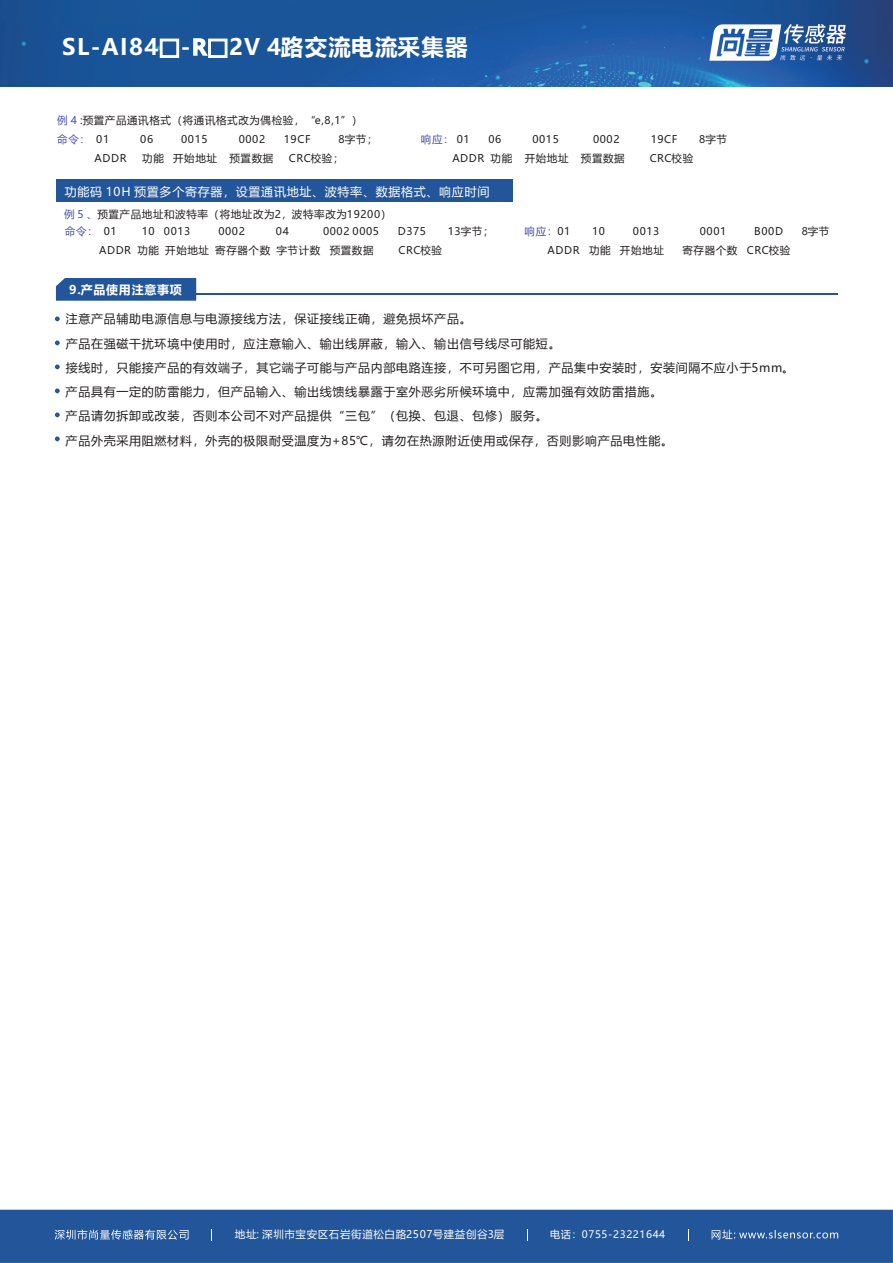
<style>
.page{position:relative;width:893px;height:1263px;background:#fff}
.page>*{position:absolute;margin:0;border:0;box-sizing:border-box;transform-origin:0 0}
.t1{font:700 22.5px "Microsoft Ya Hei";letter-spacing:.06em;color:#fff}
.t2{font:12px/24.3px "Microsoft Ya Hei";letter-spacing:.06em;color:#231f20}
.t3{font:12px "Microsoft Ya Hei";letter-spacing:.06em;color:#fff}
.t4{font:700 12px "Microsoft Ya Hei";letter-spacing:.06em;color:#fff}
.t5{font:10.5px/19.2px "Microsoft Ya Hei";letter-spacing:.06em;color:#231f20}
.t6{font:10.5px "Microsoft Ya Hei";letter-spacing:.06em;color:#fff}
.t7{font:10.5px "Microsoft Ya Hei";letter-spacing:.06em;color:#484fa0}
.t8{font:10.2px "Microsoft Ya Hei";letter-spacing:.06em;color:#fff}
.s1{font-family:"Malgun Gothic"}
.s2{color:#484fa0}
.s3{color:#231f20}
</style>
<div class="page">
<div style="left:56px;top:278px;width:140px;height:23px;background:#259"></div>
<hr style="left:132px;top:293px;width:706px;height:2px;background:#259">
<svg style="left:55px;top:316px;width:5px;height:5px"></svg>
<svg style="left:55px;top:340px;width:5px;height:5px"></svg>
<svg style="left:55px;top:364px;width:5px;height:5px"></svg>
<svg style="left:55px;top:388px;width:5px;height:5px"></svg>
<svg style="left:55px;top:412px;width:5px;height:5px"></svg>
<svg style="left:55px;top:436px;width:5px;height:5px"></svg>
<img style="left:0;top:0;width:893px;height:87px">
<div style="left:56px;top:180px;width:457px;height:22px;background:#259"></div>
<div style="left:0;top:1210px;width:893px;height:53px;background:#259"></div>
<svg style="left:55px;top:1229px;width:134px;height:11px"></svg>
<svg style="left:712px;top:1229px;width:126px;height:10px"></svg>
<img style="left:709px;top:25px;width:136px;height:36px">
<h1 class="t1" style="left:62px;top:37px;width:407px">SL-AI84<span class="s1">□</span>-<span class="s1">R□</span>2V 4路交流电流采集器</h1>
<p class="t5" style="left:57px;top:111px;width:307px"><span class="s2">例 4</span> :预置产品通讯格式（将通讯格式改为偶检验，“e,8,1”）<span class="s2">命令：</span> 01</p>
<p class="t5" style="left:140px;top:130px;width:14px">06</p>
<p class="t5" style="left:181px;top:130px;width:28px">0015</p>
<p class="t5" style="left:239px;top:130px;width:28px">0002</p>
<p class="t5" style="left:284px;top:130px;width:28px">19CF</p>
<p class="t5" style="left:339px;top:130px;width:40px">8字节；</p>
<p class="t7" style="left:421px;top:134px;width:50px">响应： <span class="s3">01</span></p>
<p class="t5" style="left:488px;top:130px;width:14px">06</p>
<p class="t5" style="left:532px;top:130px;width:28px">0015</p>
<p class="t5" style="left:593px;top:130px;width:28px">0002</p>
<p class="t5" style="left:651px;top:130px;width:28px">19CF</p>
<p class="t5" style="left:699px;top:130px;width:29px">8字节</p>
<p class="t5" style="left:95px;top:150px;width:34px">ADDR</p>
<p class="t5" style="left:142px;top:150px;width:133px">功能 开始地址 预置数据</p>
<p class="t5" style="left:289px;top:150px;width:56px">CRC校验；</p>
<p class="t5" style="left:452px;top:150px;width:174px">ADDR 功能 开始地址 预置数据</p>
<p class="t5" style="left:650px;top:150px;width:45px">CRC校验</p>
<p class="t3" style="left:65px;top:186px;width:426px">功能码 10H 预置多个寄存器，设置通讯地址、波特率、数据格式、响应时间</p>
<p class="t7" style="left:65px;top:227px;width:53px">命令： <span class="s3">01</span></p>
<p class="t5" style="left:142px;top:223px;width:50px">10 0013</p>
<p class="t5" style="left:218px;top:223px;width:28px">0002</p>
<p class="t5" style="left:276px;top:223px;width:14px">04</p>
<p class="t5" style="left:323px;top:223px;width:58px">0002 0005</p>
<p class="t5" style="left:398px;top:223px;width:30px">D375</p>
<p class="t5" style="left:448px;top:223px;width:47px">13字节；</p>
<p class="t7" style="left:525px;top:227px;width:47px">响应：<span class="s3">01</span></p>
<p class="t5" style="left:592px;top:223px;width:14px">10</p>
<p class="t5" style="left:633px;top:223px;width:28px">0013</p>
<p class="t5" style="left:700px;top:223px;width:28px">0001</p>
<p class="t5" style="left:754px;top:223px;width:30px">B00D</p>
<p class="t5" style="left:802px;top:223px;width:29px">8字节</p>
<p class="t5" style="left:99px;top:242px;width:276px">ADDR 功能 开始地址 寄存器个数 字节计数 预置数据</p>
<p class="t5" style="left:398px;top:242px;width:45px">CRC校验</p>
<p class="t5" style="left:548px;top:242px;width:118px">ADDR 功能 开始地址</p>
<p class="t5" style="left:682px;top:242px;width:109px">寄存器个数 CRC校验</p>
<p class="t5" style="left:64px;top:206px;width:329px"><span class="s2">例 5 、</span>预置产品地址和波特率（将地址改为2，波特率改为19200）</p>
<p class="t4" style="left:69px;top:284px;width:114px">9.产品使用注意事项</p>
<p class="t2" style="left:66px;top:308px;width:730px">注意产品辅助电源信息与电源接线方法，保证接线正确，避免损坏产品。<br>产品在强磁干扰环境中使用时，应注意输入、输出线屏蔽，输入、输出信号线尽可能短。<br>接线时，只能接产品的有效端子，其它端子可能与产品内部电路连接，不可另图它用，产品集中安装时，安装间隔不应小于5mm。产品具有一定的防雷能力，但产品输入、输出线馈线暴露于室外恶劣所候环境中，应需加强有效防雷措施。<br>产品请勿拆卸或改装，否则本公司不对产品提供“三包”（包换、包退、包修）服务。<br>产品外壳采用阻燃材料，外壳的极限耐受温度为+85℃，请勿在热源附近使用或保存，否则影响产品电性能。</p>
<p class="t6" style="left:235px;top:1230px;width:271px">地址: 深圳市宝安区石岩街道松白路2507号建益创谷3层</p>
<p class="t8" style="left:550px;top:1230px;width:117px">电话：0755-23221644</p>
</div>
